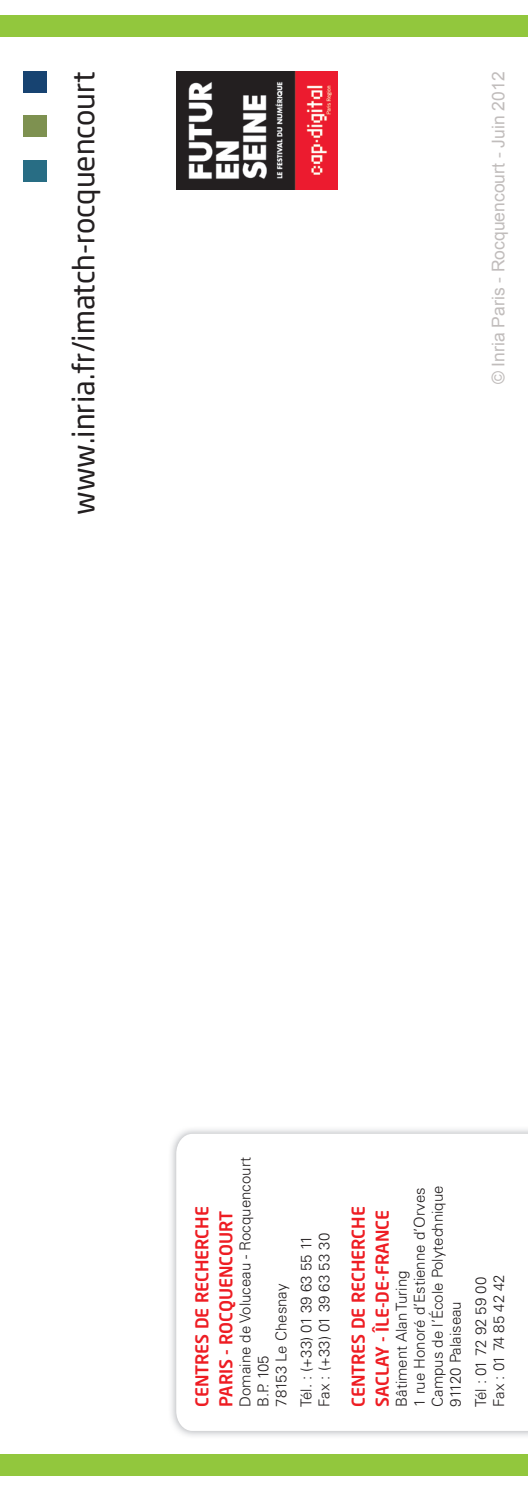
<style>
.page{position:relative;width:528px;height:1490px;background:#fff}
.page>*{position:absolute;margin:0;border:0;box-sizing:border-box;transform-origin:0 0}
.t1{font:30px "Neo Sans Std";color:#231f20}
.t2{font:500 17.5px/24px "Neo Sans Std";color:#ee1d23}
.t3{font:17.5px "Arial";color:#c1bdbc}
.t4{font:300 15px/18px "Univers LT";color:#231f20}
</style>
<div class="page">
<div style="left:24px;top:116px;width:23px;height:21px;background:#7e9150"></div>
<div style="left:24px;top:71px;width:23px;height:22px;background:#174371"></div>
<div style="left:24px;top:160px;width:23px;height:22px;background:#286d84"></div>
<svg style="left:176px;top:1133px;width:351px;height:297px"></svg>
<div style="left:0;top:1454px;width:527px;height:21px;background:#92c73d"></div>
<div style="left:0;top:15px;width:527px;height:21px;background:#92c73d"></div>
<img style="left:176px;top:72px;width:161px;height:118px">
<h1 class="t1" style="left:65px;top:515px;width:445px;rotate:-90deg">www.inria.fr/imatch-rocquencourt</h1>
<p class="t3" style="left:486px;top:384px;width:314px;rotate:-90deg">© Inria Paris - Rocquencourt - Juin 2012</p>
<p class="t4" style="left:236px;top:1406px;width:251px;rotate:-90deg">Domaine de Voluceau - Rocquencourt<br>B.P. 105<br>78153 Le Chesnay</p>
<p class="t2" style="left:189px;top:1406px;width:202px;rotate:-90deg">CENTRES DE RECHERCHE<br>PARIS - ROCQUENCOURT</p>
<p class="t4" style="left:297px;top:1406px;width:175px;rotate:-90deg">Tél. : (+33) 01 39 63 55 11<br>Fax : (+33) 01 39 63 53 30</p>
<p class="t4" style="left:392px;top:1406px;width:223px;rotate:-90deg">Bâtiment Alan Turing<br>1 rue Honoré d’Estienne d’Orves<br>Campus de l’École Polytechnique<br>91120 Palaiseau</p>
<p class="t2" style="left:345px;top:1406px;width:202px;rotate:-90deg">CENTRES DE RECHERCHE<br>SACLAY - ÎLE-DE-FRANCE</p>
<p class="t4" style="left:471px;top:1406px;width:134px;rotate:-90deg">Tél : 01 72 92 59 00<br>Fax : 01 74 85 42 42</p>
</div>
